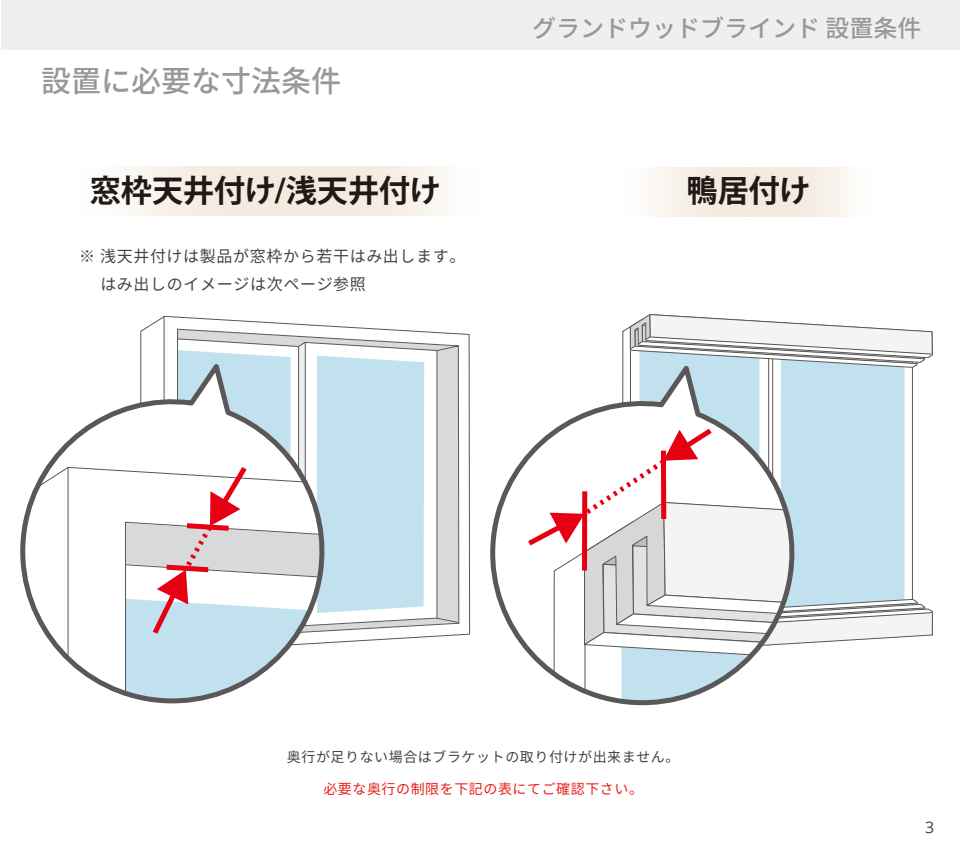
<style>
.page{position:relative;width:960px;height:850px;background:#fff}
.page>*{position:absolute;margin:0;border:0;box-sizing:border-box;transform-origin:0 0}
.t1{font:700 31.1px "Koz Go Pr 6 N";color:#221815}
.t2{font:500 30px "Noto Sans CJ Kjp";color:#999899}
.t3{font:500 24px "Noto Sans CJ Kjp";color:#999899}
.t4{font:16px/28.4px "Noto Sans CJ Kjp";letter-spacing:.04em;color:#454444}
.t5{font:16px "Open Sans";color:#444}
.t6{font:14px "Noto Sans CJ Kjp";letter-spacing:.04em;color:#454444}
.t7{font:14px "Noto Sans CJ Kjp";letter-spacing:.04em;color:#e7211a}
</style>
<div class="page">
<div style="left:1px;top:0;width:959px;height:50px;background:#efefef"></div>
<svg style="left:622px;top:314px;width:311px;height:330px"></svg>
<svg style="left:490px;top:356px;width:311px;height:350px"></svg>
<svg style="left:140px;top:315px;width:325px;height:328px"></svg>
<svg style="left:20px;top:355px;width:311px;height:349px"></svg>
<svg style="left:127px;top:166px;width:315px;height:50px;background:#f5eee4"></svg>
<svg style="left:652px;top:167px;width:198px;height:49px;background:#f4eee4"></svg>
<h2 class="t2" style="left:41px;top:64px;width:302px">設置に必要な寸法条件</h2>
<h3 class="t3" style="left:532px;top:15px;width:391px">グランドウッドブラインド 設置条件</h3>
<h1 class="t1" style="left:90px;top:173px;width:352px">窓枠天井付け/浅天井付け</h1>
<h1 class="t1" style="left:687px;top:173px;width:125px">鴨居付け</h1>
<p class="t4" style="left:100px;top:242px;width:367px;text-indent:-21px">※ 浅天井付けは製品が窓枠から若干はみ出します。はみ出しのイメージは次ページ参照</p>
<p class="t6" style="left:287px;top:749px;width:394px">奥行が足りない場合はブラケットの取り付けが出来ません。</p>
<p class="t7" style="left:323px;top:781px;width:321px">必要な奥行の制限を下記の表にてご確認下さい。</p>
<p class="t5" style="left:925px;top:816px;width:11px">3</p>
</div>
